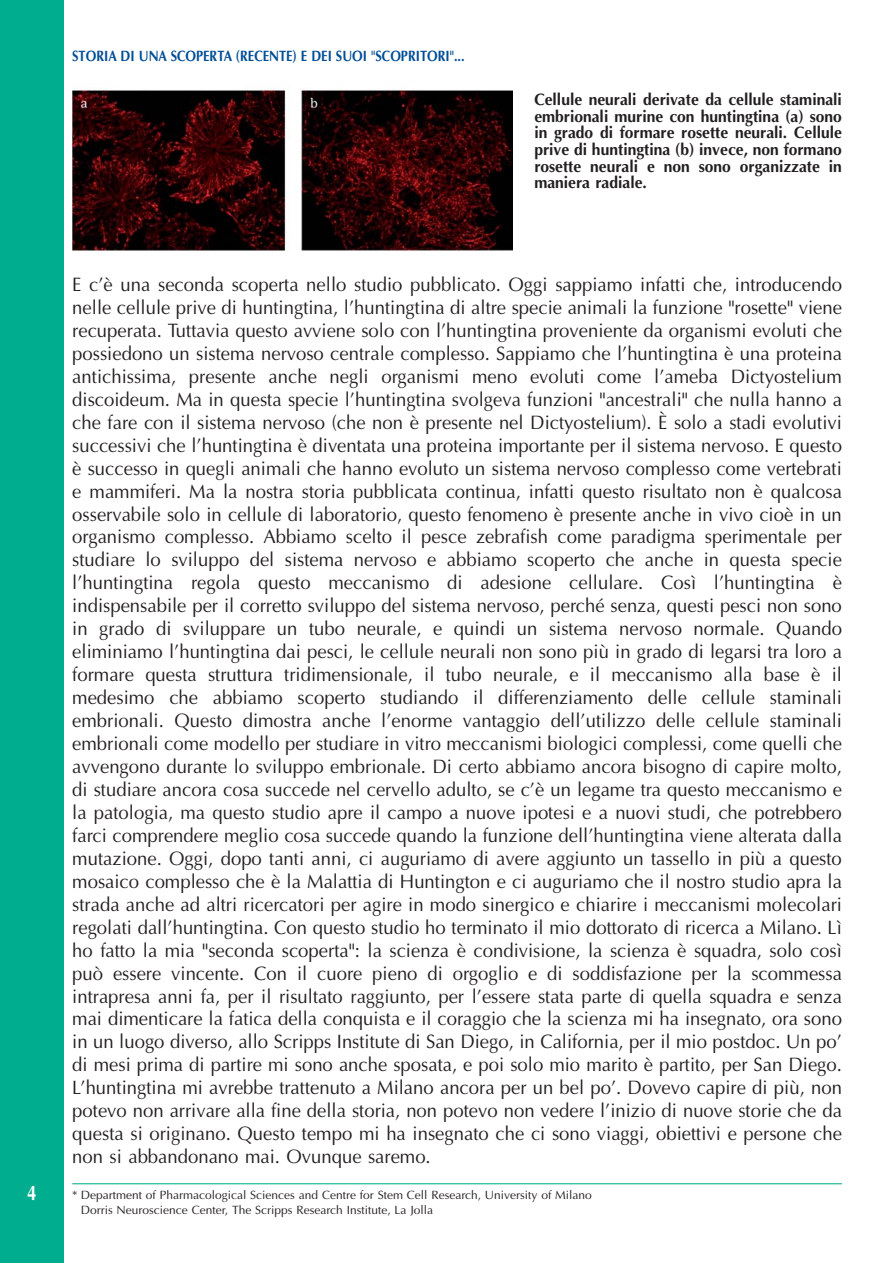
<style>
.page{position:relative;width:893px;height:1263px;background:#fff}
.page>*{position:absolute;margin:0;border:0;box-sizing:border-box;transform-origin:0 0}
.t1{font:700 21px "Optima";color:#fff;scale:.8 1}
.t2{font:19.5px/23px "Optima";color:#231f20;text-align:justify;scale:.95 1}
.t3{font:700 16.5px/16.8px "Optima";color:#231f20;text-align:justify;scale:.95 1}
.t4{font:700 15px "Optima";color:#004e96;scale:.85 1}
.t5{font:12px/15px "Optima";color:#231f20}
</style>
<div class="page">
<div style="left:0;top:0;width:64px;height:1263px;background:#00ad8e"></div>
<img style="left:72px;top:89px;width:441px;height:162px">
<hr style="left:72px;top:1183px;width:770px;height:1px;background:#00ad8e">
<p class="t1" style="left:27px;top:1184px;width:13px">4</p>
<p class="t4" style="left:72px;top:50px;width:463px">STORIA DI UNA SCOPERTA (RECENTE) E DEI SUOI "SCOPRITORI"...</p>
<p class="t3" style="left:534px;top:92px;width:325px">Cellule neurali derivate da cellule staminali embrionali murine con huntingtina (a) sono in grado di formare rosette neurali. Cellule prive di huntingtina (b) invece, non formano rosette neurali e non sono organizzate in maniera radiale.</p>
<p class="t2" style="left:72px;top:275px;width:812px">E c’è una seconda scoperta nello studio pubblicato. Oggi sappiamo infatti che, introducendo nelle cellule prive di huntingtina, l’huntingtina di altre specie animali la funzione "rosette" viene recuperata. Tuttavia questo avviene solo con l’huntingtina proveniente da organismi evoluti che possiedono un sistema nervoso centrale complesso. Sappiamo che l’huntingtina è una proteina antichissima, presente anche negli organismi meno evoluti come l’ameba Dictyostelium discoideum. Ma in questa specie l’huntingtina svolgeva funzioni "ancestrali" che nulla hanno a che fare con il sistema nervoso (che non è presente nel Dictyostelium). È solo a stadi evolutivi successivi che l’huntingtina è diventata una proteina importante per il sistema nervoso. E questo è successo in quegli animali che hanno evoluto un sistema nervoso complesso come vertebrati e mammiferi. Ma la nostra storia pubblicata continua, infatti questo risultato non è qualcosa osservabile solo in cellule di laboratorio, questo fenomeno è presente anche in vivo cioè in un organismo complesso. Abbiamo scelto il pesce zebrafish come paradigma sperimentale per studiare lo sviluppo del sistema nervoso e abbiamo scoperto che anche in questa specie l’huntingtina regola questo meccanismo di adesione cellulare. Così l’huntingtina è indispensabile per il corretto sviluppo del sistema nervoso, perché senza, questi pesci non sono in grado di sviluppare un tubo neurale, e quindi un sistema nervoso normale. Quando eliminiamo l’huntingtina dai pesci, le cellule neurali non sono più in grado di legarsi tra loro a formare questa struttura tridimensionale, il tubo neurale, e il meccanismo alla base è il medesimo che abbiamo scoperto studiando il differenziamento delle cellule staminali embrionali. Questo dimostra anche l’enorme vantaggio dell’utilizzo delle cellule staminali embrionali come modello per studiare in vitro meccanismi biologici complessi, come quelli che avvengono durante lo sviluppo embrionale. Di certo abbiamo ancora bisogno di capire molto, di studiare ancora cosa succede nel cervello adulto, se c’è un legame tra questo meccanismo e la patologia, ma questo studio apre il campo a nuove ipotesi e a nuovi studi, che potrebbero farci comprendere meglio cosa succede quando la funzione dell’huntingtina viene alterata dalla mutazione. Oggi, dopo tanti anni, ci auguriamo di avere aggiunto un tassello in più a questo mosaico complesso che è la Malattia di Huntington e ci auguriamo che il nostro studio apra la strada anche ad altri ricercatori per agire in modo sinergico e chiarire i meccanismi molecolari regolati dall’huntingtina. Con questo studio ho terminato il mio dottorato di ricerca a Milano. Lì ho fatto la mia "seconda scoperta": la scienza è condivisione, la scienza è squadra, solo così può essere vincente. Con il cuore pieno di orgoglio e di soddisfazione per la scommessa intrapresa anni fa, per il risultato raggiunto, per l’essere stata parte di quella squadra e senza mai dimenticare la fatica della conquista e il coraggio che la scienza mi ha insegnato, ora sono in un luogo diverso, allo Scripps Institute di San Diego, in California, per il mio postdoc. Un po’ di mesi prima di partire mi sono anche sposata, e poi solo mio marito è partito, per San Diego.<br>L’huntingtina mi avrebbe trattenuto a Milano ancora per un bel po’. Dovevo capire di più, non potevo non arrivare alla fine della storia, non potevo non vedere l’inizio di nuove storie che da questa si originano. Questo tempo mi ha insegnato che ci sono viaggi, obiettivi e persone che non si abbandonano mai. Ovunque saremo.</p>
<p class="t5" style="left:81px;top:1189px;width:513px;text-indent:-9px">* Department of Pharmacological Sciences and Centre for Stem Cell Research, University of Milano<br>Dorris Neuroscience Center, The Scripps Research Institute, La Jolla</p>
</div>
